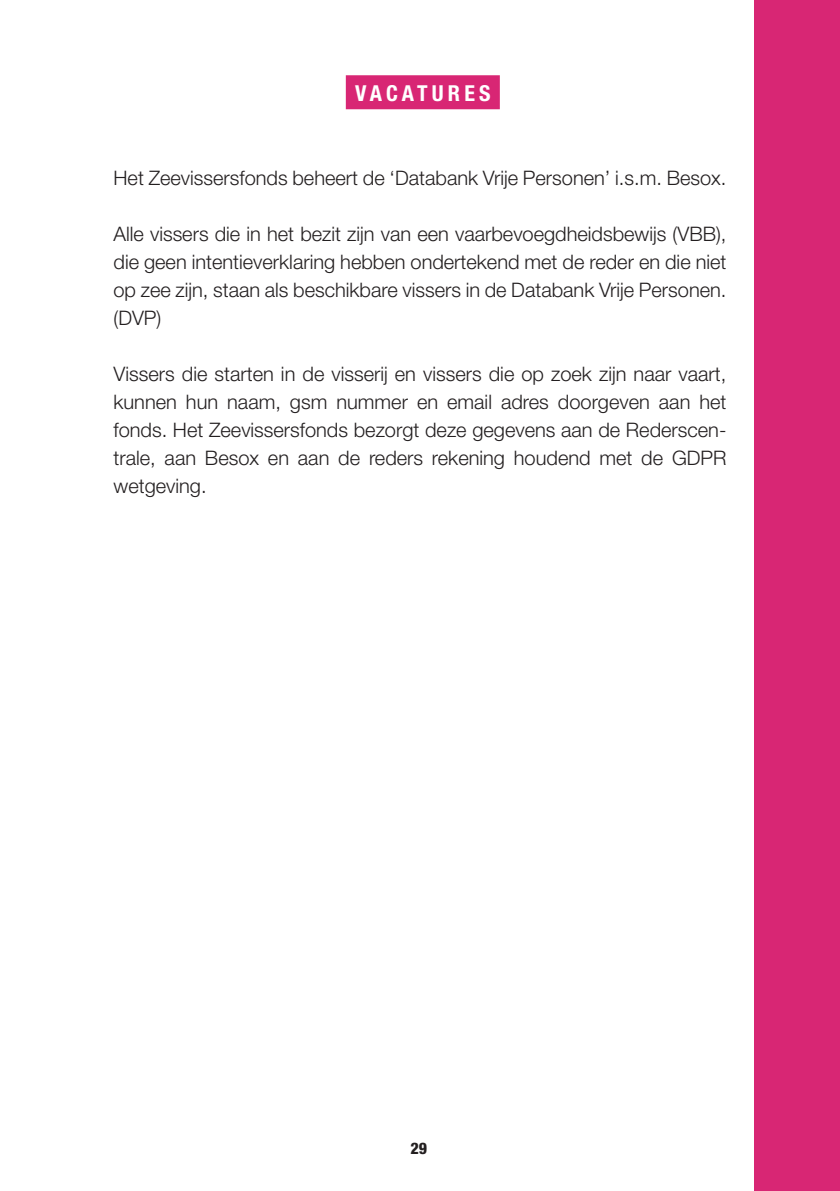
<style>
.page{position:relative;width:840px;height:1191px;background:#fff}
.page>*{position:absolute;margin:0;border:0;box-sizing:border-box;transform-origin:0 0}
.t1{font:700 condensed 22px "Helvetica Neue LT Std";letter-spacing:.19em;color:#fff}
.t2{font:300 20px/28px "Helvetica Neue LT Std";color:#231f20;text-align:justify}
.t3{font:800 condensed 16px "Helvetica Neue LT Std";color:#231f20}
</style>
<div class="page">
<div style="left:345px;top:75px;width:154px;height:34px;background:#d82674"></div>
<div style="left:754px;top:0;width:85px;height:1191px;background:#d82674"></div>
<p class="t1" style="left:355px;top:80px;width:137px">VACATURES</p>
<p class="t2" style="left:113px;top:163px;width:614px">Het Zeevissersfonds beheert de ‘Databank Vrije Personen’ i.s.m. Besox.</p>
<p class="t2" style="left:113px;top:219px;width:614px">Alle vissers die in het bezit zijn van een vaarbevoegdheidsbewijs (VBB), die geen intentieverklaring hebben ondertekend met de reder en die niet op zee zijn, staan als beschikbare vissers in de Databank Vrije Personen. (DVP)</p>
<p class="t2" style="left:113px;top:359px;width:614px">Vissers die starten in de visserij en vissers die op zoek zijn naar vaart, kunnen hun naam, gsm nummer en email adres doorgeven aan het fonds. Het Zeevissersfonds bezorgt deze gegevens aan de Rederscen&shy;trale, aan Besox en aan de reders rekening houdend met de GDPR wetgeving.</p>
<p class="t3" style="left:410px;top:1138px;width:18px">29</p>
</div>
